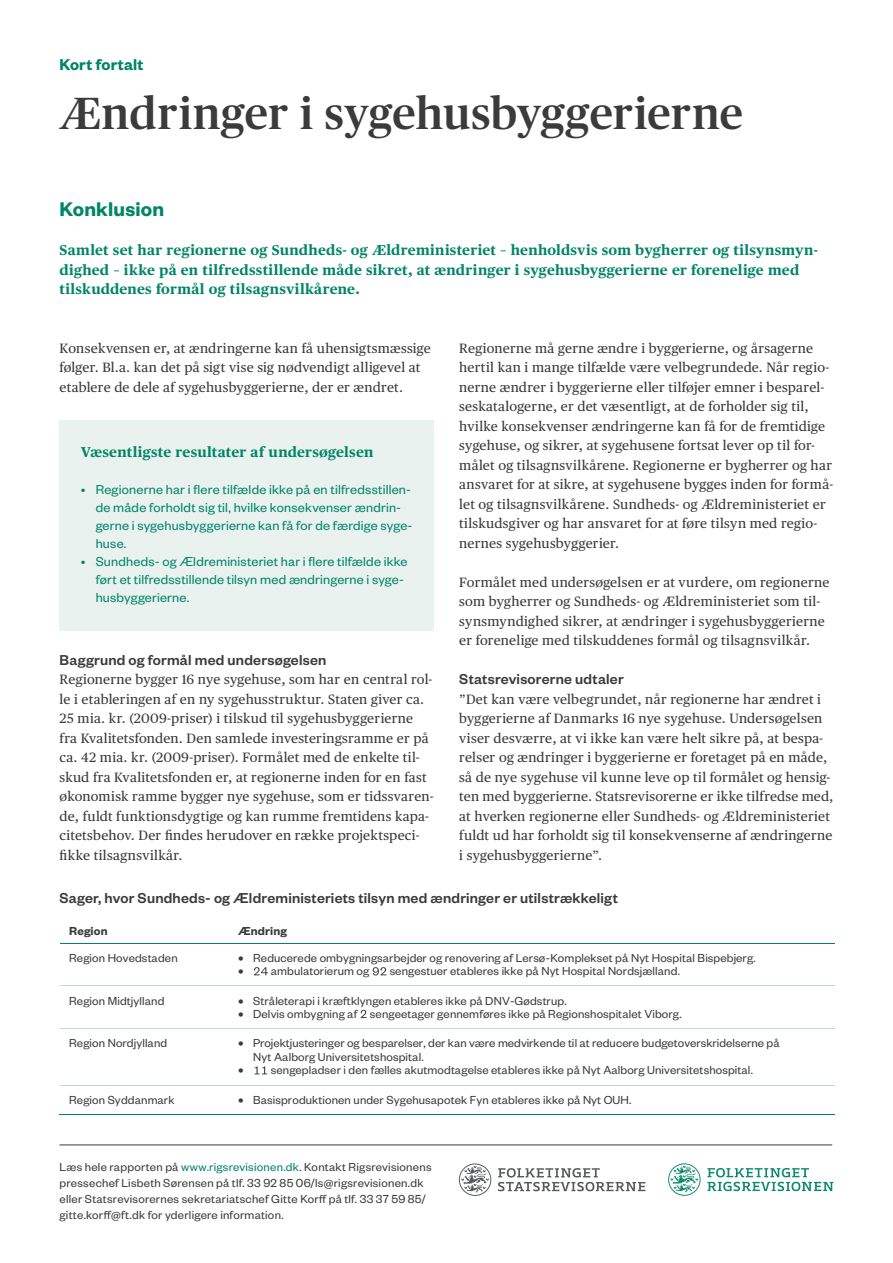
<style>
.page{position:relative;width:893px;height:1263px;background:#fff}
.page>*{position:absolute;margin:0;border:0;box-sizing:border-box;transform-origin:0 0}
.Overskrfit_Publico_3{font:500 45px "Publico Headline";letter-spacing:.01em;color:#3b3b3b}
.Mellemrubrik_1_Found{font:600 21.75px "Founders Grotesk";letter-spacing:.01em;color:#008567}
.Mellemrubrik_1_Found-2{font:600 17.25px "Founders Grotesk";letter-spacing:.015em;color:#008567}
.Brødtekst_Publico_9{font:500 15.75px "Founders Grotesk";letter-spacing:.015em;color:#3b3b3b}
.Mellemrubrik_3_Found{font:500 15.75px "Founders Grotesk";letter-spacing:.015em;color:#3b3b3b}
.t1{font:14.25px/18px "Founders Grotesk";letter-spacing:.015em;color:#008567}
.Brødtekst_Publico_9-2{font:700 14.25px/19.5px "Publico Text";letter-spacing:.015em;color:#008567}
.Brødtekst_Publico_9-3{font:13.5px/19.5px "Publico Text";letter-spacing:.02em;color:#3b3b3b}
.Mellemrubrik_3_Found-2{font:13.5px/19.5px "Publico Text";letter-spacing:.02em;color:#3b3b3b}
.Note_Overskrift_Publ{font:12.75px/15.8px "Founders Grotesk";letter-spacing:.015em;color:#3b3b3b}
.t2{font:600 12.75px "Founders Grotesk";letter-spacing:.01em;color:#3b3b3b}
.s1{color:#008567}
</style>
<div class="page">
<div style="left:60px;top:420px;width:374px;height:210px;background:#eaf2f0"></div>
<svg style="left:707px;top:1168px;width:126px;height:23px"></svg>
<svg style="left:668px;top:1163px;width:33px;height:33px"></svg>
<svg style="left:498px;top:1168px;width:147px;height:23px"></svg>
<svg style="left:459px;top:1163px;width:32px;height:33px"></svg>
<hr style="left:60px;top:1145px;width:772px;height:1px;background:#3b3b3b">
<hr style="left:61px;top:943px;width:169px;height:1px;background:#008567">
<hr style="left:230px;top:943px;width:605px;height:1px;background:#008567">
<svg style="left:254px;top:967px;width:14px;height:8px"></svg>
<svg style="left:373px;top:967px;width:13px;height:8px"></svg>
<hr style="left:61px;top:985px;width:169px;height:1px;background:#bed7cf">
<hr style="left:230px;top:985px;width:605px;height:1px;background:#bed7cf">
<svg style="left:361px;top:1010px;width:6px;height:8px"></svg>
<hr style="left:61px;top:1028px;width:169px;height:1px;background:#bed7cf">
<hr style="left:230px;top:1028px;width:605px;height:1px;background:#bed7cf">
<hr style="left:61px;top:1084px;width:169px;height:1px;background:#bed7cf">
<hr style="left:230px;top:1084px;width:605px;height:1px;background:#bed7cf">
<hr style="left:60px;top:1114px;width:170px;height:1px;background:#008567">
<hr style="left:229px;top:1114px;width:606px;height:1px;background:#008567">
<svg style="left:254px;top:1066px;width:13px;height:8px"></svg>
<p class="Mellemrubrik_1_Found-2" style="left:60px;top:54px;width:86px">Kort fortalt</p>
<p class="Overskrfit_Publico_3" style="left:60px;top:82px;width:685px">Ændringer i sygehusbyggerierne</p>
<p class="Mellemrubrik_1_Found" style="left:60px;top:196px;width:106px">Konklusion</p>
<p class="Brødtekst_Publico_9-2" style="left:60px;top:240px;width:760px">Samlet set har regionerne og Sundheds- og Ældreministeriet – henholdsvis som bygherrer og tilsynsmyn&shy;dighed – ikke på en tilfredsstillende måde sikret, at ændringer i sygehusbyggerierne er forenelige med tilskuddenes formål og tilsagnsvilkårene.</p>
<p class="Brødtekst_Publico_9-3" style="left:459px;top:338px;width:372px">Regionerne må gerne ændre i byggerierne, og årsagerne hertil kan i mange tilfælde være velbegrundede. Når regio-</p>
<p class="Brødtekst_Publico_9-3" style="left:459px;top:377px;width:367px">nerne ændrer i byggerierne eller tilføjer emner i besparel&shy;seskatalogerne, er det væsentligt, at de forholder sig til, hvilke konsekvenser ændringerne kan få for de fremtidige</p>
<p class="Brødtekst_Publico_9-3" style="left:459px;top:435px;width:357px">sygehuse, og sikrer, at sygehusene fortsat lever op til for-</p>
<p class="Brødtekst_Publico_9-3" style="left:459px;top:455px;width:375px">målet og tilsagnsvilkårene. Regionerne er bygherrer og har ansvaret for at sikre, at sygehusene bygges inden for formå&shy;let og tilsagnsvilkårene. Sundheds- og Ældreministeriet er tilskudsgiver og har ansvaret for at føre tilsyn med regio&shy;nernes sygehusbyggerier.</p>
<p class="Brødtekst_Publico_9-3" style="left:459px;top:571px;width:372px">Formålet med undersøgelsen er at vurdere, om regionerne</p>
<p class="Brødtekst_Publico_9-3" style="left:459px;top:591px;width:363px">som bygherrer og Sundheds- og Ældreministeriet som til-</p>
<p class="Brødtekst_Publico_9-3" style="left:459px;top:610px;width:367px">synsmyndighed sikrer, at ændringer i sygehusbyggerierne er forenelige med tilskuddenes formål og tilsagnsvilkår.</p>
<p class="Mellemrubrik_3_Found" style="left:459px;top:670px;width:166px">Statsrevisorerne udtaler</p>
<p class="Brødtekst_Publico_9-3" style="left:459px;top:689px;width:363px">”Det kan være velbegrundet, når regionerne har ændret i</p>
<p class="Brødtekst_Publico_9-3" style="left:459px;top:708px;width:365px">byggerierne af Danmarks 16 nye sygehuse. Undersøgelsen</p>
<p class="Brødtekst_Publico_9-3" style="left:459px;top:728px;width:365px">viser desværre, at vi ikke kan være helt sikre på, at bespa-</p>
<p class="Brødtekst_Publico_9-3" style="left:459px;top:747px;width:373px">relser og ændringer i byggerierne er foretaget på en måde, så de nye sygehuse vil kunne leve op til formålet og hensig-</p>
<p class="Brødtekst_Publico_9-3" style="left:459px;top:786px;width:376px">ten med byggerierne. Statsrevisorerne er ikke tilfredse med,</p>
<p class="Brødtekst_Publico_9-3" style="left:459px;top:806px;width:375px">at hverken regionerne eller Sundheds- og Ældreministeriet fuldt ud har forholdt sig til konsekvenserne af ændringerne i sygehusbyggerierne”.</p>
<p class="Brødtekst_Publico_9" style="left:60px;top:888px;width:560px">Sager, hvor Sundheds- og Ældreministeriets tilsyn med ændringer er utilstrækkeligt</p>
<p class="t2" style="left:69px;top:923px;width:40px">Region</p>
<p class="t2" style="left:238px;top:923px;width:50px">Ændring</p>
<p class="Note_Overskrift_Publ" style="left:69px;top:949px;width:110px">Region Hovedstaden</p>
<p class="Note_Overskrift_Publ" style="left:69px;top:992px;width:97px">Region Midtjylland</p>
<p class="Mellemrubrik_3_Found-2" style="left:60px;top:338px;width:373px">Konsekvensen er, at ændringerne kan få uhensigtsmæssige følger. Bl.a. kan det på sigt vise sig nødvendigt alligevel at etablere de dele af sygehusbyggerierne, der er ændret.</p>
<p class="Brødtekst_Publico_9-2" style="left:81px;top:441px;width:294px">Væsentligste resultater af undersøgelsen</p>
<p class="t1" style="left:96px;top:480px;width:318px;text-indent:-15px">• Regionerne har i flere tilfælde ikke på en tilfredsstillen&shy;de måde forholdt sig til, hvilke konsekvenser ændrin&shy;gerne i sygehusbyggerierne kan få for de færdige syge&shy;huse.</p>
<p class="t1" style="left:96px;top:552px;width:313px;text-indent:-15px">• Sundheds- og Ældreministeriet har i flere tilfælde ikke ført et tilfredsstillende tilsyn med ændringerne i syge&shy;husbyggerierne.</p>
<p class="Mellemrubrik_3_Found" style="left:60px;top:650px;width:268px">Baggrund og formål med undersøgelsen</p>
<p class="Brødtekst_Publico_9-3" style="left:60px;top:669px;width:374px">Regionerne bygger 16 nye sygehuse, som har en central rol-</p>
<p class="Brødtekst_Publico_9-3" style="left:60px;top:689px;width:371px">le i etableringen af en ny sygehusstruktur. Staten giver ca.<br>25 mia. kr. (2009-priser) i tilskud til sygehusbyggerierne fra Kvalitetsfonden. Den samlede investeringsramme er på</p>
<p class="Brødtekst_Publico_9-3" style="left:60px;top:747px;width:376px">ca. 42 mia. kr. (2009-priser). Formålet med de enkelte til&shy;skud fra Kvalitetsfonden er, at regionerne inden for en fast økonomisk ramme bygger nye sygehuse, som er tidssvaren-</p>
<p class="Brødtekst_Publico_9-3" style="left:60px;top:806px;width:371px">de, fuldt funktionsdygtige og kan rumme fremtidens kapa&shy;citetsbehov. Der findes herudover en række projektspeci&shy;fikke tilsagnsvilkår.</p>
<p class="Note_Overskrift_Publ" style="left:238px;top:949px;width:519px">• Reducerede ombygningsarbejder og renovering af Lersø-Komplekset på Nyt Hospital Bispebjerg.</p>
<p class="Note_Overskrift_Publ" style="left:238px;top:963px;width:133px">• ambulatorierum og</p>
<p class="Note_Overskrift_Publ" style="left:390px;top:963px;width:292px">sengestuer etableres ikke på Nyt Hospital Nordsjælland.</p>
<p class="Note_Overskrift_Publ" style="left:238px;top:992px;width:330px">• Stråleterapi i kræftklyngen etableres ikke på DNV-Gødstrup.</p>
<p class="Note_Overskrift_Publ" style="left:238px;top:1005px;width:445px">• Delvis ombygning af sengeetager gennemføres ikke på Regionshospitalet Viborg.</p>
<p class="Note_Overskrift_Publ" style="left:69px;top:1034px;width:100px">Region Nordjylland</p>
<p class="Note_Overskrift_Publ" style="left:253px;top:1036px;width:528px;line-height:13.5px;text-indent:-15px">• Projektjusteringer og besparelser, der kan være medvirkende til at reducere budgetoverskridelserne på<br>Nyt Aalborg Universitetshospital.</p>
<p class="Note_Overskrift_Publ" style="left:238px;top:1062px;width:516px">• sengepladser i den fælles akutmodtagelse etableres ikke på Nyt Aalborg Universitetshospital.</p>
<p class="Note_Overskrift_Publ" style="left:69px;top:1091px;width:107px">Region Syddanmark</p>
<p class="Note_Overskrift_Publ" style="left:238px;top:1091px;width:395px">• Basisproduktionen under Sygehusapotek Fyn etableres ikke på Nyt OUH.</p>
<p class="Note_Overskrift_Publ" style="left:60px;top:1159px;width:374px">Læs hele rapporten på <span class="s1">www.rigsrevisionen.dk</span>. Kontakt Rigsrevisionens pressechef Lisbeth Sørensen på tlf. 33 92 85 06/ls@rigsrevisionen.dk eller Statsrevisorernes sekretariatschef Gitte Korff på tlf. 33 37 59 85/ gitte.korff@ft.dk for yderligere information.</p>
</div>
